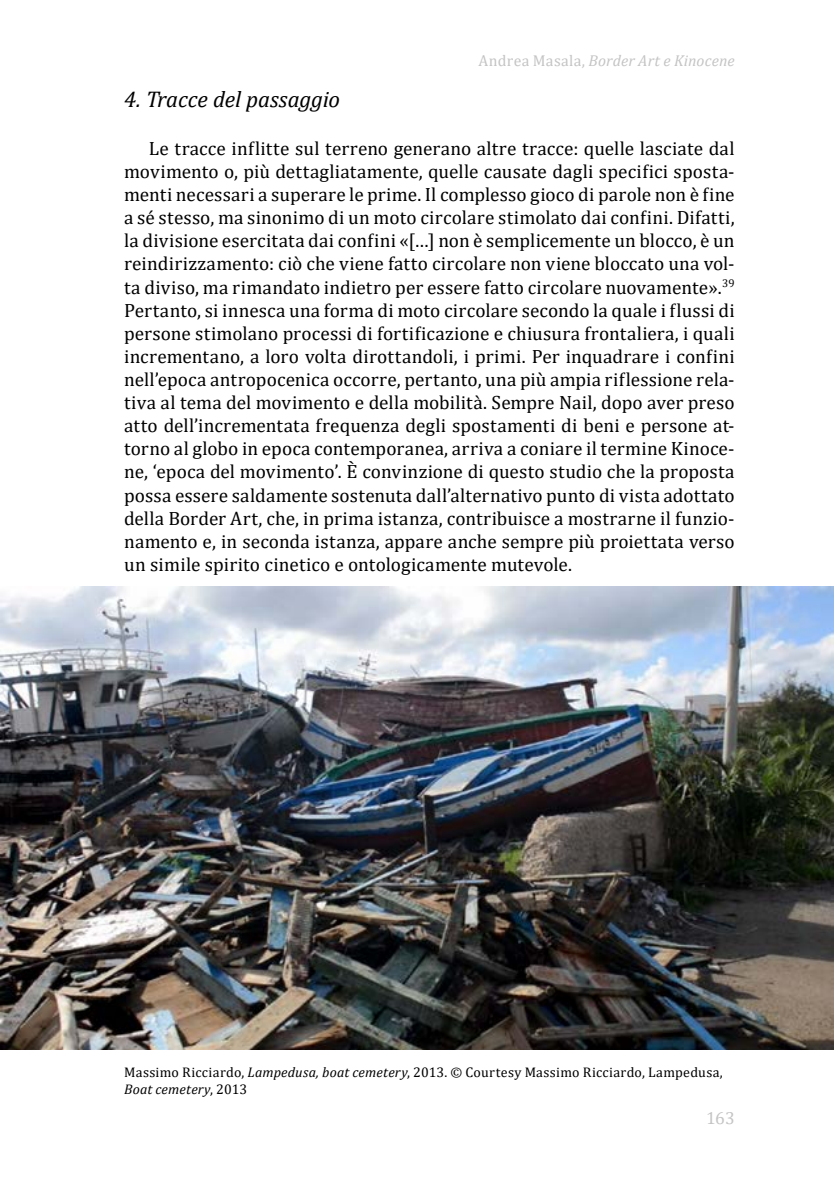
<style>
.page{position:relative;width:834px;height:1191px;background:#fff}
.page>*{position:absolute;margin:0;border:0;box-sizing:border-box;transform-origin:0 0}
.t1{font:italic 22.75px "Cambria";letter-spacing:-.005em;color:#000}
.t2{font:19.25px/23.1px "Cambria";letter-spacing:.005em;color:#000;text-align:justify}
.t3{font:17.5px "Cambria";color:#c4c4c4}
.t4{font:italic 15.75px "Cambria";letter-spacing:.005em;color:#c4c4c4}
.t5{font:14px/16.8px "Cambria";letter-spacing:.02em;color:#000}
.s1{font-style:normal}
.s2{font-style:italic}
</style>
<div class="page">
<img style="left:0;top:586px;width:833px;height:463px">
<p class="t4" style="left:478px;top:49px;width:258px"><span class="s1">Andrea Masala,</span> Border Art e Kinocene</p>
<p class="t1" style="left:124px;top:83px;width:217px">4. Tracce del passaggio</p>
<p class="t2" style="left:124px;top:137px;width:612px;text-indent:25px">Le tracce inflitte sul terreno generano altre tracce: quelle lasciate dal movimento o, più dettagliatamente, quelle causate dagli specifici sposta&shy;menti necessari a superare le prime. Il complesso gioco di parole non è fine a sé stesso, ma sinonimo di un moto circolare stimolato dai confini. Difatti, la divisione esercitata dai confini «[…] non è semplicemente un blocco, è un reindirizzamento: ciò che viene fatto circolare non viene bloccato una vol&shy;ta diviso, ma rimandato indietro per essere fatto circolare nuovamente».<sup>39<br></sup>Pertanto, si innesca una forma di moto circolare secondo la quale i flussi di persone stimolano processi di fortificazione e chiusura frontaliera, i quali incrementano, a loro volta dirottandoli, i primi. Per inquadrare i confini nell’epoca antropocenica occorre, pertanto, una più ampia riflessione rela&shy;tiva al tema del movimento e della mobilità. Sempre Nail, dopo aver preso atto dell’incrementata frequenza degli spostamenti di beni e persone at&shy;torno al globo in epoca contemporanea, arriva a coniare il termine Kinoce&shy;ne, ‘epoca del movimento’. È convinzione di questo studio che la proposta possa essere saldamente sostenuta dall’alternativo punto di vista adottato della Border Art, che, in prima istanza, contribuisce a mostrarne il funzio&shy;namento e, in seconda istanza, appare anche sempre più proiettata verso un simile spirito cinetico e ontologicamente mutevole.</p>
<p class="t5" style="left:124px;top:1063px;width:600px">Massimo Ricciardo, <span class="s2">Lampedusa, boat cemetery</span>, 2013. © Courtesy Massimo Ricciardo, Lampedusa,<br><span class="s2">Boat cemetery</span>, 2013</p>
<p class="t3" style="left:706px;top:1107px;width:30px">163</p>
</div>
